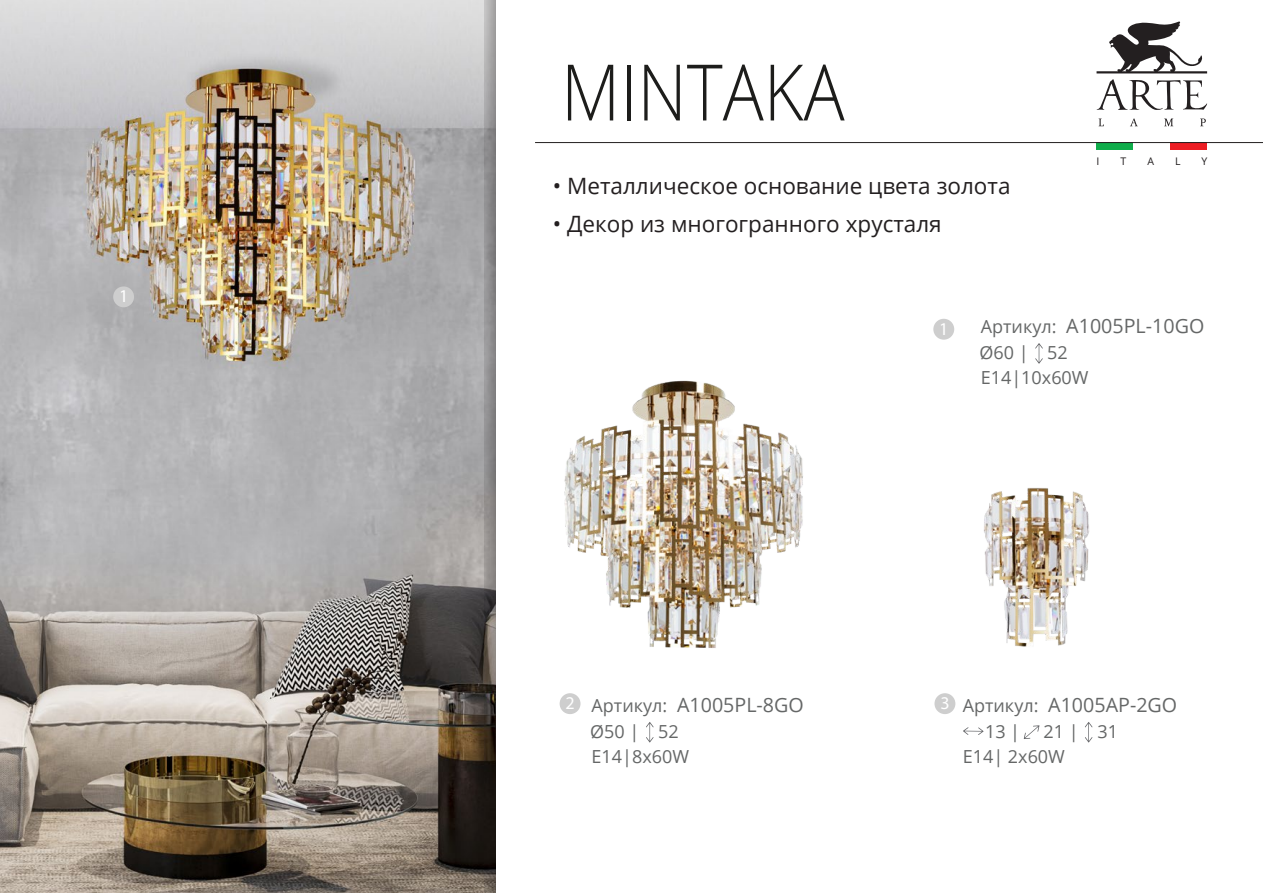
<style>
.page{position:relative;width:1263px;height:893px;background:#fff}
.page>*{position:absolute;margin:0;border:0;box-sizing:border-box;transform-origin:0 0}
.t1{font:300 78px "Open Sans";color:#1d1d1b;scale:.88 1}
.t2{font:22.5px "Open Sans";color:#231f20}
.t3{font:19.65px "Open Sans";color:#656767}
.t4{font:18px "Open Sans";color:#656767}
.t5{font:18px "Myriad Pro";color:#fff}
.t6{font:10.5px "Open Sans";color:#231f20}
.s1{font-size:18px}
</style>
<div class="page">
<img style="left:0;top:0;width:484px;height:893px">
<svg style="left:484px;top:0;width:12px;height:893px"></svg>
<div style="left:1096px;top:143px;width:37px;height:7px;background:#0fad4b"></div>
<div style="left:1170px;top:143px;width:37px;height:7px;background:#ed1d24"></div>
<svg style="left:1096px;top:79px;width:111px;height:31px"></svg>
<svg style="left:1096px;top:21px;width:111px;height:52px"></svg>
<svg style="left:1099px;top:119px;width:5px;height:7px"></svg>
<svg style="left:1130px;top:119px;width:8px;height:7px"></svg>
<svg style="left:1164px;top:119px;width:9px;height:7px"></svg>
<svg style="left:1200px;top:119px;width:6px;height:7px"></svg>
<hr style="left:535px;top:142px;width:728px;height:1px;background:#231f20">
<svg style="left:1035px;top:343px;width:8px;height:21px"></svg>
<svg style="left:646px;top:722px;width:7px;height:20px"></svg>
<svg style="left:1085px;top:722px;width:7px;height:20px"></svg>
<div style="left:560px;top:693px;width:20px;height:21px;background:#cecece;border-radius:50%"></div>
<div style="left:933px;top:319px;width:21px;height:21px;background:#cecece;border-radius:50%"></div>
<div style="left:934px;top:693px;width:21px;height:21px;background:#cecece;border-radius:50%"></div>
<svg style="left:963px;top:727px;width:20px;height:8px"></svg>
<svg style="left:1024px;top:725px;width:15px;height:14px"></svg>
<div style="left:113px;top:286px;width:21px;height:21px;background:#cecece;border-radius:50%"></div>
<img style="left:564px;top:380px;width:239px;height:268px">
<img style="left:984px;top:488px;width:105px;height:159px">
<p class="t5" style="left:119px;top:285px;width:11px">1</p>
<h1 class="t1" style="left:561px;top:39px;width:324px">MINTAKA</h1>
<p class="t2" style="left:553px;top:171px;width:459px">• Металлическое основание цвета золота</p>
<p class="t2" style="left:553px;top:208px;width:390px">• Декор из многогранного хрусталя</p>
<p class="t6" style="left:1096px;top:154px;width:4px">I</p>
<p class="t6" style="left:1120px;top:154px;width:7px">T</p>
<p class="t6" style="left:1147px;top:154px;width:8px">A</p>
<p class="t6" style="left:1175px;top:154px;width:7px">L</p>
<p class="t6" style="left:1201px;top:154px;width:7px">Y</p>
<p class="t5" style="left:565px;top:692px;width:11px">2</p>
<p class="t3" style="left:591px;top:691px;width:214px"><span class="s1">Артикул:</span> A1005PL-8GO</p>
<p class="t4" style="left:591px;top:744px;width:99px">E14|8x60W</p>
<p class="t4" style="left:590px;top:719px;width:90px">Ø50 | 52</p>
<p class="t5" style="left:939px;top:317px;width:11px">1</p>
<p class="t3" style="left:981px;top:312px;width:225px"><span class="s1">Артикул:</span> A1005PL-10GO</p>
<p class="t4" style="left:981px;top:365px;width:109px">E14|10x60W</p>
<p class="t4" style="left:979px;top:340px;width:90px">Ø60 | 52</p>
<p class="t5" style="left:940px;top:692px;width:11px">3</p>
<p class="t3" style="left:963px;top:691px;width:216px"><span class="s1">Артикул:</span> A1005AP-2GO</p>
<p class="t4" style="left:963px;top:744px;width:104px">E14| 2x60W</p>
<p class="t4" style="left:985px;top:719px;width:37px">13 |</p>
<p class="t4" style="left:1043px;top:719px;width:76px">21 | 31</p>
</div>
